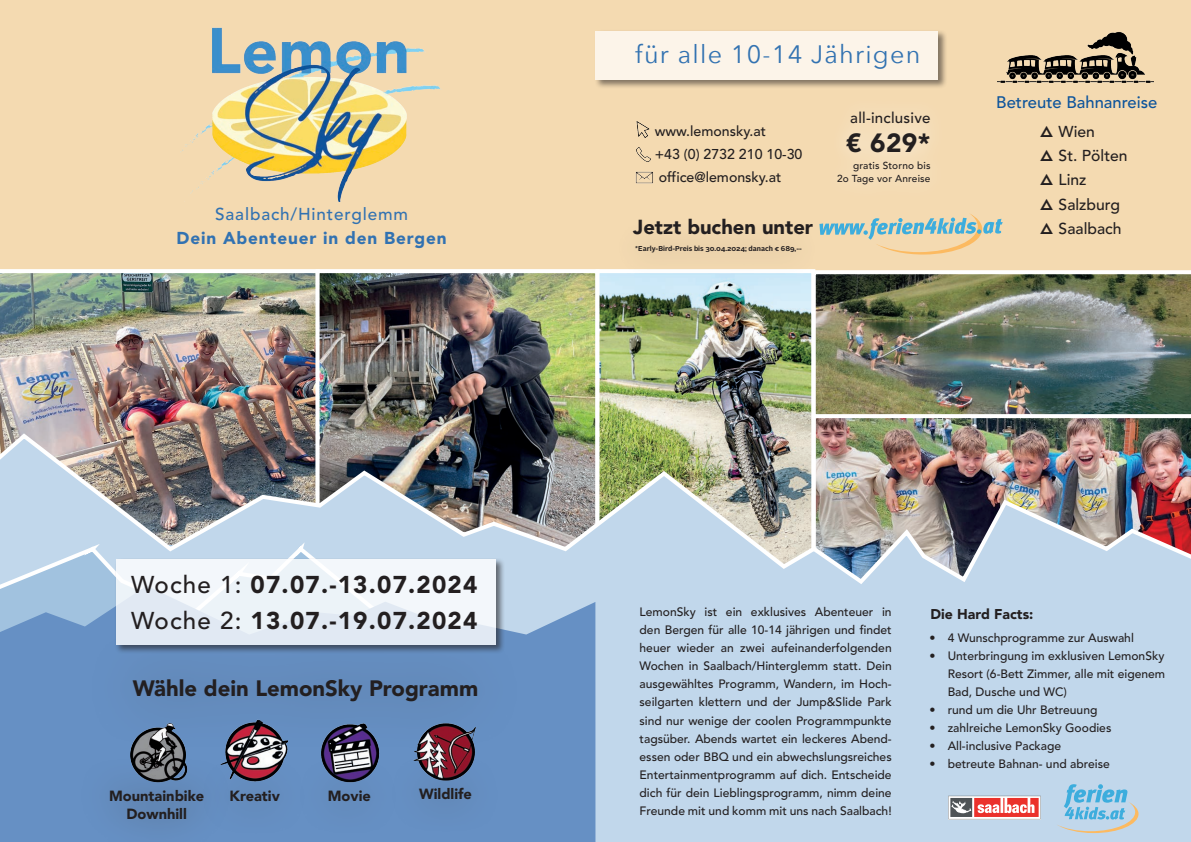
<style>
.page{position:relative;width:1191px;height:842px;background:#f4dab1}
.page>*{position:absolute;margin:0;border:0;box-sizing:border-box;transform-origin:0 0}
.t1{font:900 26.2px "Avenir LT Std";color:#231f20}
.t2{font:25.2px "Avenir Next";letter-spacing:.05em;color:#3272b1}
.t3{font:900 24.2px/36.2px "Avenir LT Std";letter-spacing:.05em;color:#231f20}
.t4{font:900 22.1px "Avenir LT Std";color:#231f20}
.t5{font:900 20.1px "Avenir LT Std";color:#231f20}
.t6{font:900 17.1px/24.2px "Avenir LT Std";letter-spacing:.05em;color:#3272b1;text-align:center}
.t7{font:500 16.6px "Avenir LT Std";color:#0d549b}
.t8{font:500 15.7px/24.2px "Avenir LT Std";color:#231f20}
.t9{font:500 15.1px "Avenir LT Std";letter-spacing:.015em;color:#231f20}
.t10{font:900 14.6px "Avenir LT Std";color:#231f20}
.t11{font:500 14.1px/23.2px "Avenir LT Std";color:#231f20}
.t12{font:900 14.1px "Avenir LT Std";color:#231f20}
.t13{font:500 12.1px/18.1px "Avenir LT Std";color:#231f20;text-align:justify}
.t14{font:500 10.1px/13.1px "Avenir LT Std";letter-spacing:.015em;color:#231f20;text-align:right}
.t15{font:700 7px "Alright Sans";color:#231f20}
.s1{font-weight:500}
.s2{font-family:"Alright Sans";font-weight:700}
</style>
<div class="page">
<img style="left:0;top:269px;width:315px;height:162px">
<img style="left:320px;top:274px;width:274px;height:157px">
<div style="left:315px;top:269px;width:284px;height:306px;border:4px solid #fff"></div>
<img style="left:600px;top:274px;width:210px;height:157px">
<img style="left:815px;top:418px;width:376px;height:13px">
<img style="left:0;top:431px;width:1191px;height:411px">
<svg style="left:0;top:586px;width:595px;height:256px;background:#7199c9"></svg>
<svg style="left:948px;top:796px;width:92px;height:23px;background:#d9918f"></svg>
<svg style="left:820px;top:214px;width:182px;height:41px"></svg>
<div style="left:614px;top:221px;width:206px;height:56px;background:#44444a;opacity:.7"></div>
<div style="left:84px;top:627px;width:442px;height:125px;background:#648dbf"></div>
<img style="left:402px;top:723px;width:76px;height:30px">
<img style="left:211px;top:719px;width:76px;height:38px">
<img style="left:130px;top:723px;width:58px;height:33px">
<img style="left:307px;top:723px;width:72px;height:33px">
<div style="left:387px;top:753px;width:116px;height:81px;background:#44444a;opacity:.7"></div>
<div style="left:76px;top:756px;width:159px;height:86px;background:#44444a;opacity:.7"></div>
<div style="left:197px;top:757px;width:113px;height:79px;background:#44444a;opacity:.7"></div>
<div style="left:295px;top:756px;width:107px;height:80px;background:#44444a;opacity:.7"></div>
<div style="left:821px;top:95px;width:126px;height:106px;background:#f4dcb5"></div>
<img style="left:180px;top:27px;width:261px;height:174px">
<img style="left:811px;top:270px;width:380px;height:148px">
<div style="left:594px;top:29px;width:353px;height:61px;background:#231f20;opacity:.75"></div>
<div style="left:595px;top:31px;width:343px;height:49px;background:#fcf4e9"></div>
<img style="left:636px;top:122px;width:14px;height:15px">
<img style="left:636px;top:147px;width:15px;height:15px">
<img style="left:635px;top:171px;width:18px;height:13px">
<svg style="left:1056px;top:784px;width:82px;height:49px;background:#a4cbe0"></svg>
<div style="left:114px;top:558px;width:391px;height:96px;background:#231f20;opacity:.75"></div>
<div style="left:116px;top:559px;width:379px;height:85px;background:#ecf3f8"></div>
<img style="left:997px;top:32px;width:156px;height:51px">
<p class="t6" style="left:177px;top:202px;width:272px"><span class="s1">Saalbach/Hinterglemm<br></span>Dein Abenteuer in den Bergen</p>
<p class="t3" style="left:131px;top:566px;width:348px"><span class="s1">Woche 1:</span> 07.07.-13.07.2024<br><span class="s1">Woche 2:</span> 13.07.-19.07.2024</p>
<p class="t4" style="left:133px;top:675px;width:347px">Wähle dein LemonSky Programm</p>
<p class="t10" style="left:109px;top:787px;width:97px">Mountainbike</p>
<p class="t10" style="left:419px;top:785px;width:54px">Wildlife</p>
<p class="t10" style="left:126px;top:805px;width:62px">Downhill</p>
<p class="t10" style="left:229px;top:787px;width:52px">Kreativ</p>
<p class="t10" style="left:328px;top:787px;width:45px">Movie</p>
<p class="t2" style="left:635px;top:33px;width:286px">für alle 10-14 Jährigen</p>
<p class="t11" style="left:655px;top:120px;width:149px">www.lemonsky.at<br>+43 (0) 2732 210 10-30 office@lemonsky.at</p>
<p class="t5" style="left:633px;top:215px;width:181px">Jetzt buchen unter</p>
<p class="t15" style="left:635px;top:244px;width:168px">*Early-Bird-Preis bis 30.04.2024; danach € 689,--</p>
<p class="t9" style="left:850px;top:109px;width:82px">all-inclusive</p>
<p class="t1" style="left:846px;top:127px;width:86px">€ 629*</p>
<p class="t14" style="left:837px;top:159px;width:95px">gratis Storno bis<br>2o Tage vor Anreise</p>
<p class="t7" style="left:996px;top:93px;width:163px">Betreute Bahnanreise</p>
<p class="t8" style="left:1039px;top:120px;width:90px"><span class="s2">∆</span> Wien<br><span class="s2">∆</span> St. Pölten <span class="s2">∆</span> Linz<br><span class="s2">∆</span> Salzburg <span class="s2">∆</span> Saalbach</p>
<p class="t13" style="left:639px;top:603px;width:254px">LemonSky ist ein exklusives Abenteuer in den Bergen für alle 10-14 jährigen und findet heuer wieder an zwei aufeinanderfolgenden Wochen in Saalbach/Hinterglemm statt. Dein ausgewähltes Programm, Wandern, im Hoch&shy;seilgarten klettern und der Jump&amp;Slide Park sind nur wenige der coolen Programmpunkte tagsüber. Abends wartet ein leckeres Abend&shy;essen oder BBQ und ein abwechslungsreiches Entertainmentprogramm auf dich. Entscheide dich für dein Lieblingsprogramm, nimm deine Freunde mit und komm mit uns nach Saalbach!</p>
<p class="t12" style="left:930px;top:605px;width:104px">Die Hard Facts:</p>
<p class="t13" style="left:929px;top:629px;width:206px">• 4 Wunschprogramme zur Auswahl</p>
<p class="t13" style="left:947px;top:647px;width:219px;text-indent:-18px">• Unterbringung im exklusiven LemonSky Resort (6-Bett Zimmer, alle mit eigenem Bad, Dusche und WC)</p>
<p class="t13" style="left:929px;top:701px;width:169px">• rund um die Uhr Betreuung</p>
<p class="t13" style="left:929px;top:719px;width:183px">• zahlreiche LemonSky Goodies</p>
<p class="t13" style="left:929px;top:737px;width:133px">• All-inclusive Package</p>
<p class="t13" style="left:929px;top:755px;width:182px">• betreute Bahnan- und abreise</p>
</div>
